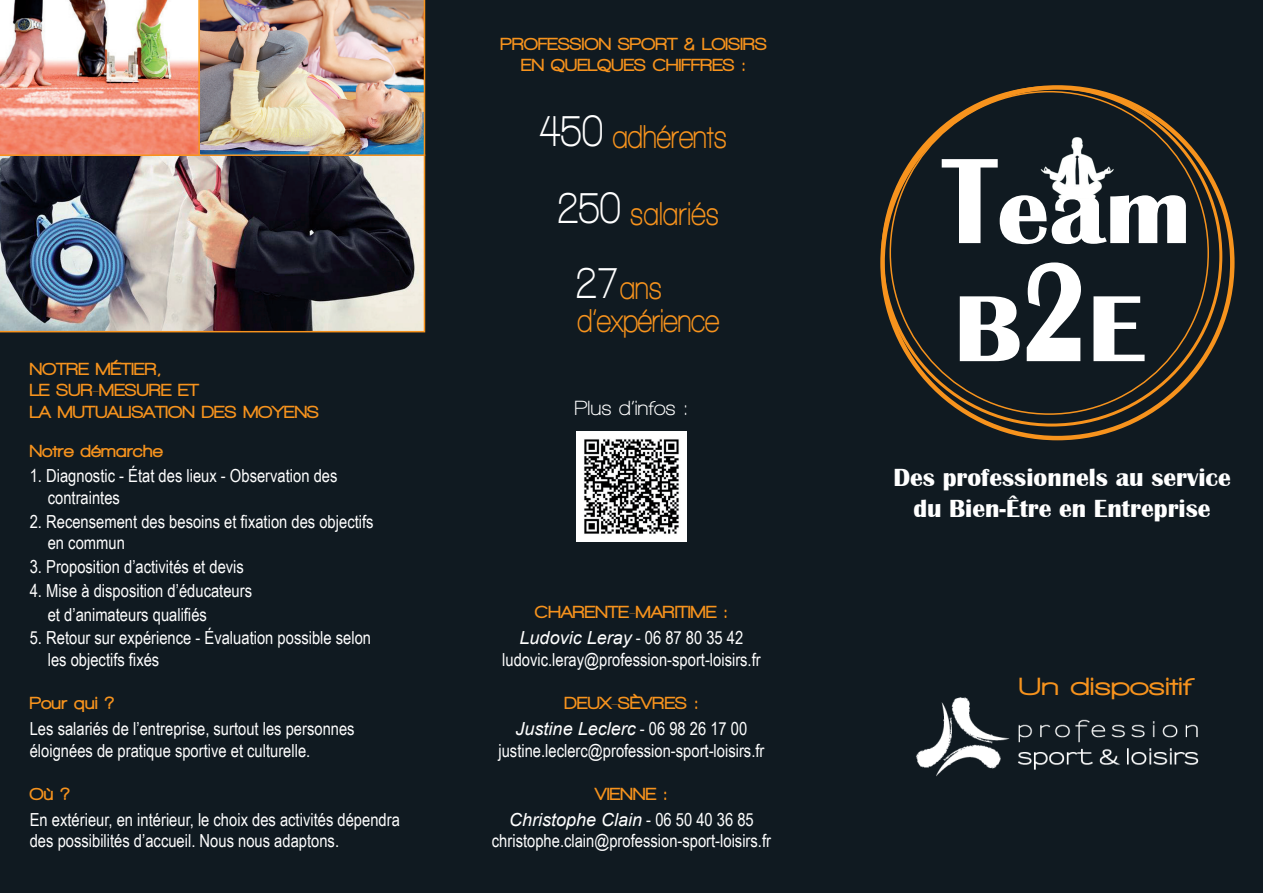
<style>
.page{position:relative;width:1263px;height:893px;background:#101a21}
.page>*{position:absolute;margin:0;border:0;box-sizing:border-box;transform-origin:0 0}
.t1{font:700 97.2px "Britannic";color:#fff;scale:1.11 1}
.t2{font:700 94.5px "Britannic";color:#fff;scale:1.11 1}
.t3{font:700 33.75px/32.4px "Walkway";letter-spacing:-.01em;color:#f7931d;scale:.8 1}
.t4{font:700 33.75px "Walkway";letter-spacing:.01em;color:#f7931d;scale:.8 1}
.t5{font:700 25.5px/30.6px "Britannic";color:#fff;text-align:center}
.t6{font:900 25.5px "Walkway Expand";letter-spacing:-.01em;color:#f7931d}
.t7{font:700 21px "Walkway";color:#fff}
.t8{font:18px/21.6px "Arial Narrow";color:#fff}
.t9{font:900 18px/21.6px "Walkway";letter-spacing:.02em;color:#f7931d}
.t10{font:italic 18px "Arial";color:#fff}
.s1{font-size:46.2px;color:#fff}
.s2{font-family:"Arial Narrow";font-style:normal}
.s3{font-size:126px}
.s4{font-size:145.8px}
</style>
<div class="page">
<img style="left:916px;top:697px;width:283px;height:80px">
<img style="left:0;top:156px;width:425px;height:176px">
<img style="left:577px;top:432px;width:109px;height:109px">
<img style="left:0;top:0;width:425px;height:156px">
<img style="left:1040px;top:137px;width:74px;height:61px">
<p class="t9" style="left:30px;top:358px;width:291px">NOTRE MÉTIER,<br>LE SUR-MESURE ET<br>LA MUTUALISATION DES MOYENS</p>
<p class="t9" style="left:30px;top:440px;width:134px">Notre démarche</p>
<p class="t8" style="left:48px;top:465px;width:291px;text-indent:-18px">1. Diagnostic - État des lieux - Observation des contraintes</p>
<p class="t8" style="left:48px;top:510px;width:327px;text-indent:-18px">2. Recensement des besoins et fixation des objectifs en commun</p>
<p class="t8" style="left:30px;top:555px;width:216px">3. Proposition d’activités et devis</p>
<p class="t8" style="left:48px;top:578px;width:206px;line-height:23.7px;text-indent:-18px">4. Mise à disposition d’éducateurs et d’animateurs qualifiés</p>
<p class="t8" style="left:48px;top:626px;width:325px;text-indent:-18px">5. Retour sur expérience - Évaluation possible selon les objectifs fixés</p>
<p class="t9" style="left:30px;top:692px;width:86px">Pour qui ?</p>
<p class="t8" style="left:30px;top:717px;width:326px">Les salariés de l’entreprise, surtout les personnes éloignées de pratique sportive et culturelle.</p>
<p class="t9" style="left:30px;top:783px;width:42px">Où ?</p>
<p class="t8" style="left:30px;top:808px;width:372px">En extérieur, en intérieur, le choix des activités dépendra des possibilités d’accueil. Nous nous adaptons.</p>
<p class="t9" style="left:501px;top:33px;width:267px;text-align:center">PROFESSION SPORT &amp; LOISIRS<br>EN QUELQUES CHIFFRES :</p>
<h3 class="t3" style="left:539px;top:120px;width:236px"><span class="s1">450</span> adhérents</h3>
<h3 class="t4" style="left:557px;top:196px;width:204px"><span class="s1">250</span> salariés</h3>
<h3 class="t3" style="left:575px;top:271px;width:181px"><span class="s1">27</span>ans d’expérience</h3>
<p class="t7" style="left:575px;top:396px;width:115px">Plus d’infos :</p>
<p class="t9" style="left:535px;top:601px;width:194px">CHARENTE-MARITIME :</p>
<p class="t10" style="left:520px;top:626px;width:225px">Ludovic Leray <span class="s2">- 06 87 80 35 42</span></p>
<p class="t8" style="left:502px;top:648px;width:260px">ludovic.leray@profession-sport-loisirs.fr</p>
<p class="t9" style="left:564px;top:692px;width:135px">DEUX-SÈVRES :</p>
<p class="t10" style="left:516px;top:717px;width:233px">Justine Leclerc <span class="s2">- 06 98 26 17 00</span></p>
<p class="t8" style="left:498px;top:739px;width:267px">justine.leclerc@profession-sport-loisirs.fr</p>
<p class="t9" style="left:595px;top:783px;width:74px">VIENNE :</p>
<p class="t10" style="left:509px;top:808px;width:246px">Christophe Clain <span class="s2">- 06 50 40 36 85</span></p>
<p class="t8" style="left:492px;top:829px;width:281px">christophe.clain@profession-sport-loisirs.fr</p>
<h2 class="t2" style="left:942px;top:158px;width:226px"><span class="s3">T</span>eam</h2>
<h1 class="t1" style="left:953px;top:274px;width:174px">B<span class="s4">2</span>E</h1>
<h3 class="t5" style="left:893px;top:462px;width:339px">Des professionnels au service du Bien-Être en Entreprise</h3>
<h3 class="t6" style="left:1018px;top:673px;width:175px">Un dispositif</h3>
</div>
